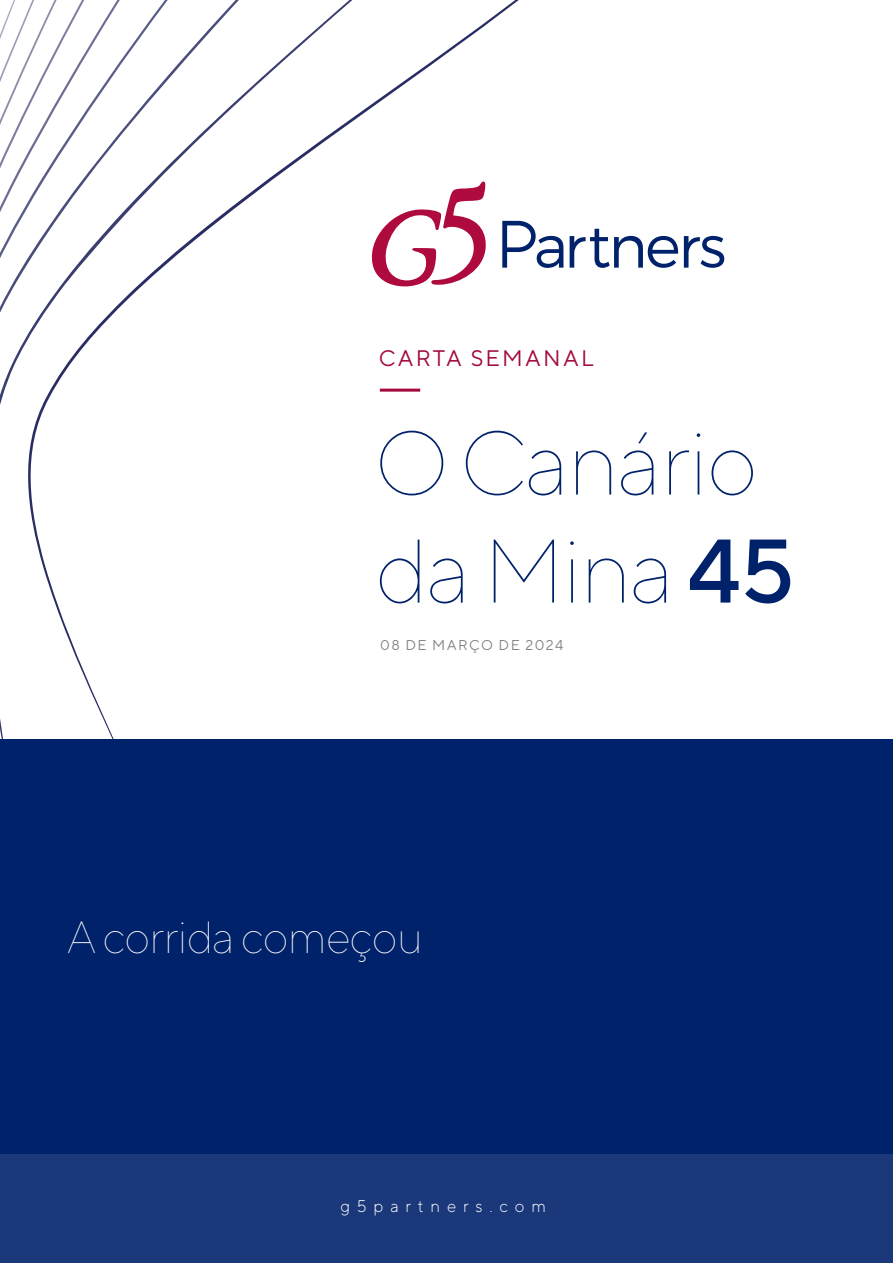
<style>
.page{position:relative;width:893px;height:1263px;background:#fff}
.page>*{position:absolute;margin:0;border:0;box-sizing:border-box;transform-origin:0 0}
.t1{font:100 90px/108px "TT Norms";letter-spacing:-.025em;color:#00226b}
.t2{font:100 45px "TT Norms";letter-spacing:-.025em;color:#fff}
.t3{font:22.5px "TT Norms";letter-spacing:.1em;color:#a30a3d}
.t4{font:300 16.8px "TT Norms";letter-spacing:.4em;color:#fff}
.t5{font:14.25px "TT Norms";letter-spacing:.1em;color:#848484}
.s1{font-weight:500}
</style>
<div class="page">
<svg style="left:28px;top:0;width:697px;height:739px"></svg>
<svg style="left:502px;top:221px;width:61px;height:47px"></svg>
<svg style="left:570px;top:229px;width:154px;height:39px"></svg>
<svg style="left:369px;top:181px;width:117px;height:105px"></svg>
<hr style="left:380px;top:389px;width:40px;height:3px;background:#a30a3d">
<div style="left:0;top:739px;width:893px;height:414px;background:#00226b"></div>
<div style="left:0;top:1153px;width:893px;height:110px;background:#1a387a"></div>
<p class="t3" style="left:379px;top:345px;width:216px">CARTA SEMANAL</p>
<p class="t1" style="left:375px;top:407px;width:422px">O Canário da Mina <span class="s1">45</span></p>
<p class="t5" style="left:380px;top:637px;width:185px">08 DE MARÇO DE 2024</p>
<p class="t2" style="left:67px;top:910px;width:358px">A corrida começou</p>
<p class="t4" style="left:340px;top:1195px;width:207px">g5partners.com</p>
</div>
